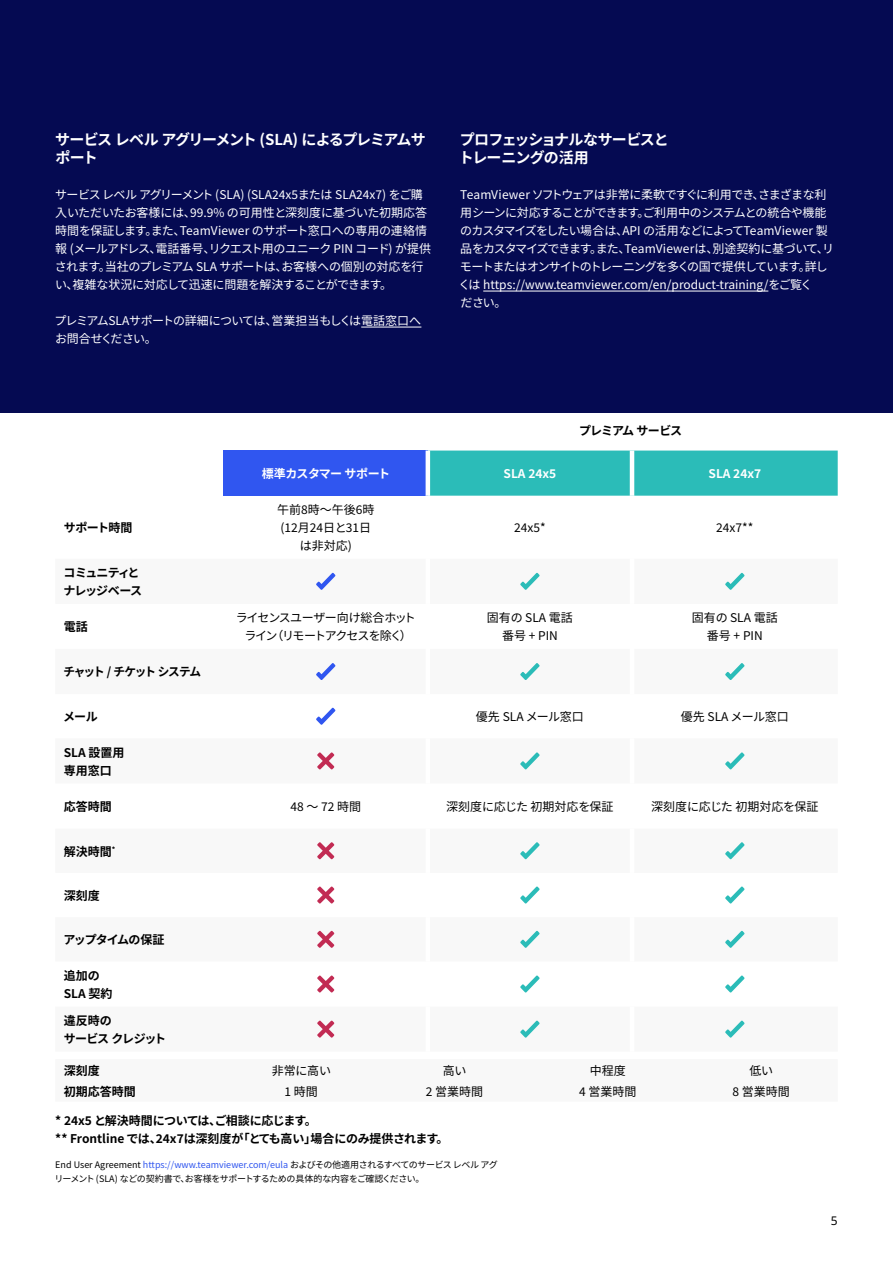
<style>
.page{position:relative;width:893px;height:1263px;background:#fff}
.page>*{position:absolute;margin:0;border:0;box-sizing:border-box;transform-origin:0 0}
.t1{font:700 15px/18px "Noto Sans JP";letter-spacing:-.085em;color:#fff}
.t2{font:700 15px/18px "Noto Sans JP";letter-spacing:-.065em;color:#fff}
.t3{font:12px/18px "Noto Sans JP";letter-spacing:-.025em;color:#fff}
.t4{font:12px/18px "Noto Sans JP";color:#000;text-align:center}
.t5{font:700 12px/18px "Noto Sans JP";letter-spacing:-.005em;color:#000}
.t6{font:700 12px/18px "Noto Sans JP";letter-spacing:-.025em;color:#000}
.t7{font:12px/18px "Noto Sans JP";letter-spacing:-.09em;color:#000;text-align:center}
.t8{font:700 12px/18px "Noto Sans JP";letter-spacing:-.08em;color:#000}
.t9{font:700 12px "Noto Sans JP";letter-spacing:-.005em;color:#fff}
.t10{font:700 12px "Noto Sans JP";letter-spacing:-.115em;color:#000}
.t11{font:700 12px/18px "Noto Sans JP";letter-spacing:-.045em;color:#000}
.t12{font:700 12px "Noto Sans JP";letter-spacing:-.045em;color:#fff}
.t13{font:700 12px/18px "Noto Sans JP";color:#000}
.t14{font:700 12px "Noto Sans JP";letter-spacing:-.085em;color:#000}
.t15{font:12px "Noto Sans";color:#000}
.t16{font:9px/13.5px "Noto Sans JP";letter-spacing:-.02em;color:#000}
.s1{color:#3056ef}
</style>
<div class="page">
<div style="left:0;top:0;width:893px;height:412px;background:#050a52"></div>
<div style="left:224px;top:451px;width:204px;height:45px;background:#3056f0"></div>
<div style="left:430px;top:451px;width:408px;height:45px;background:#2bbcb8"></div>
<hr style="left:426px;top:451px;width:4px;height:45px;background:#fff">
<hr style="left:630px;top:451px;width:4px;height:45px;background:#fff">
<svg style="left:316px;top:573px;width:19px;height:17px"></svg>
<svg style="left:520px;top:573px;width:20px;height:17px"></svg>
<svg style="left:725px;top:573px;width:20px;height:17px"></svg>
<svg style="left:316px;top:663px;width:19px;height:17px"></svg>
<svg style="left:520px;top:663px;width:20px;height:17px"></svg>
<svg style="left:725px;top:663px;width:20px;height:17px"></svg>
<svg style="left:316px;top:708px;width:19px;height:17px"></svg>
<svg style="left:317px;top:752px;width:17px;height:17px"></svg>
<svg style="left:520px;top:752px;width:20px;height:17px"></svg>
<svg style="left:725px;top:752px;width:20px;height:17px"></svg>
<svg style="left:317px;top:842px;width:17px;height:17px"></svg>
<svg style="left:520px;top:842px;width:20px;height:17px"></svg>
<svg style="left:725px;top:842px;width:20px;height:17px"></svg>
<svg style="left:317px;top:886px;width:17px;height:18px"></svg>
<svg style="left:520px;top:886px;width:20px;height:18px"></svg>
<svg style="left:725px;top:886px;width:20px;height:18px"></svg>
<svg style="left:317px;top:931px;width:17px;height:17px"></svg>
<svg style="left:520px;top:931px;width:20px;height:17px"></svg>
<svg style="left:725px;top:931px;width:20px;height:17px"></svg>
<svg style="left:317px;top:975px;width:17px;height:18px"></svg>
<svg style="left:520px;top:975px;width:20px;height:18px"></svg>
<svg style="left:725px;top:975px;width:20px;height:18px"></svg>
<svg style="left:317px;top:1020px;width:17px;height:18px"></svg>
<svg style="left:520px;top:1020px;width:20px;height:18px"></svg>
<svg style="left:725px;top:1020px;width:20px;height:18px"></svg>
<hr style="left:361px;top:327px;width:60px;height:1px;background:#fff">
<hr style="left:483px;top:291px;width:285px;height:1px;background:#fff">
<p class="t1" style="left:55px;top:131px;width:372px">サービス レベル アグリーメント (SLA) によるプレミアムサポート</p>
<p class="t3" style="left:55px;top:186px;width:378px">サービス レベル アグリーメント (SLA) (SLA24x5または SLA24x7) をご購入いただいたお客様には、99.9% の可用性と深刻度に基づいた初期応答時間を保証します。また、TeamViewer のサポート窓口への専用の連絡情報 (メールアドレス、電話番号、リクエスト用のユニーク PIN コード) が提供されます。当社のプレミアム SLA サポートは、お客様への個別の対応を行い、複雑な状況に対応して迅速に問題を解決することができます。</p>
<p class="t3" style="left:55px;top:312px;width:368px">プレミアムSLAサポートの詳細については、営業担当もしくは電話窓口へお問合せください。</p>
<p class="t2" style="left:459px;top:131px;width:211px">プロフェッショナルなサービスとトレーニングの活用</p>
<p class="t3" style="left:459px;top:186px;width:377px">TeamViewer ソフトウェアは非常に柔軟ですぐに利用でき、さまざまな利用シーンに対応することができます。ご利用中のシステムとの統合や機能のカスタマイズをしたい場合は、API の活用などによってTeamViewer 製品をカスタマイズできます。また、TeamViewerは、別途契約に基づいて、リモートまたはオンサイトのトレーニングを多くの国で提供しています。詳しくは https://www.teamviewer.com/en/product-training/をご覧く<br>ださい。</p>
<p class="t14" style="left:579px;top:423px;width:104px">プレミアム サービス</p>
<p class="t6" style="left:64px;top:519px;width:70px">サポート時間</p>
<p class="t12" style="left:262px;top:467px;width:130px">標準カスタマー サポート</p>
<p class="t9" style="left:504px;top:467px;width:54px">SLA 24x5</p>
<p class="t9" style="left:708px;top:467px;width:54px">SLA 24x7</p>
<p class="t4" style="left:277px;top:501px;width:99px">午前8時～午後6時(12月24日と31日は非対応)</p>
<p class="t4" style="left:514px;top:519px;width:33px">24x5*</p>
<p class="t4" style="left:716px;top:519px;width:39px">24x7**</p>
<p class="t8" style="left:63px;top:564px;width:80px">コミュニティとナレッジベース</p>
<p class="t6" style="left:64px;top:618px;width:25px">電話</p>
<p class="t7" style="left:236px;top:609px;width:182px">ライセンスユーザー向け総合ホットライン（リモートアクセスを除く）</p>
<p class="t4" style="left:487px;top:609px;width:87px">固有の SLA 電話番号 + PIN</p>
<p class="t4" style="left:692px;top:609px;width:87px">固有の SLA 電話番号 + PIN</p>
<p class="t10" style="left:63px;top:665px;width:139px">チャット / チケット システム</p>
<p class="t6" style="left:63px;top:708px;width:36px">メール</p>
<p class="t4" style="left:476px;top:708px;width:109px">優先 SLA メール窓口</p>
<p class="t4" style="left:681px;top:708px;width:109px">優先 SLA メール窓口</p>
<p class="t13" style="left:64px;top:743px;width:62px">SLA 設置用専用窓口</p>
<p class="t6" style="left:64px;top:798px;width:49px">応答時間</p>
<p class="t4" style="left:290px;top:798px;width:72px">48 ～ 72 時間</p>
<p class="t4" style="left:446px;top:798px;width:169px">深刻度に応じた 初期対応を保証</p>
<p class="t4" style="left:651px;top:798px;width:169px">深刻度に応じた 初期対応を保証</p>
<p class="t6" style="left:64px;top:842px;width:53px">解決時間<sup>*</sup></p>
<p class="t6" style="left:64px;top:887px;width:37px">深刻度</p>
<p class="t8" style="left:63px;top:931px;width:103px">アップタイムの保証</p>
<p class="t6" style="left:64px;top:967px;width:50px">追加の<br>SLA 契約</p>
<p class="t11" style="left:64px;top:1012px;width:104px">違反時の<br>サービス クレジット</p>
<p class="t6" style="left:64px;top:1061px;width:37px">深刻度</p>
<p class="t4" style="left:272px;top:1061px;width:61px">非常に高い</p>
<p class="t4" style="left:443px;top:1061px;width:25px">高い</p>
<p class="t4" style="left:590px;top:1061px;width:37px">中程度</p>
<p class="t4" style="left:749px;top:1061px;width:25px">低い</p>
<p class="t6" style="left:64px;top:1083px;width:73px">初期応答時間</p>
<p class="t4" style="left:284px;top:1083px;width:35px">1 時間</p>
<p class="t4" style="left:426px;top:1083px;width:59px">2 営業時間</p>
<p class="t4" style="left:579px;top:1083px;width:59px">4 営業時間</p>
<p class="t4" style="left:732px;top:1083px;width:59px">8 営業時間</p>
<p class="t5" style="left:55px;top:1111px;width:395px">* 24x5 と解決時間については、ご相談に応じます。<br>** Frontline では、24x7は深刻度が「とても高い」場合にのみ提供されます。</p>
<p class="t16" style="left:55px;top:1158px;width:445px">End User Agreement <span class="s1">https://www.teamviewer.com/eula</span> およびその他適用されるすべてのサービス レベル アグリーメント (SLA) などの契約書で、お客様をサポートするための具体的な内容をご確認ください。</p>
<p class="t15" style="left:831px;top:1214px;width:8px">5</p>
</div>
